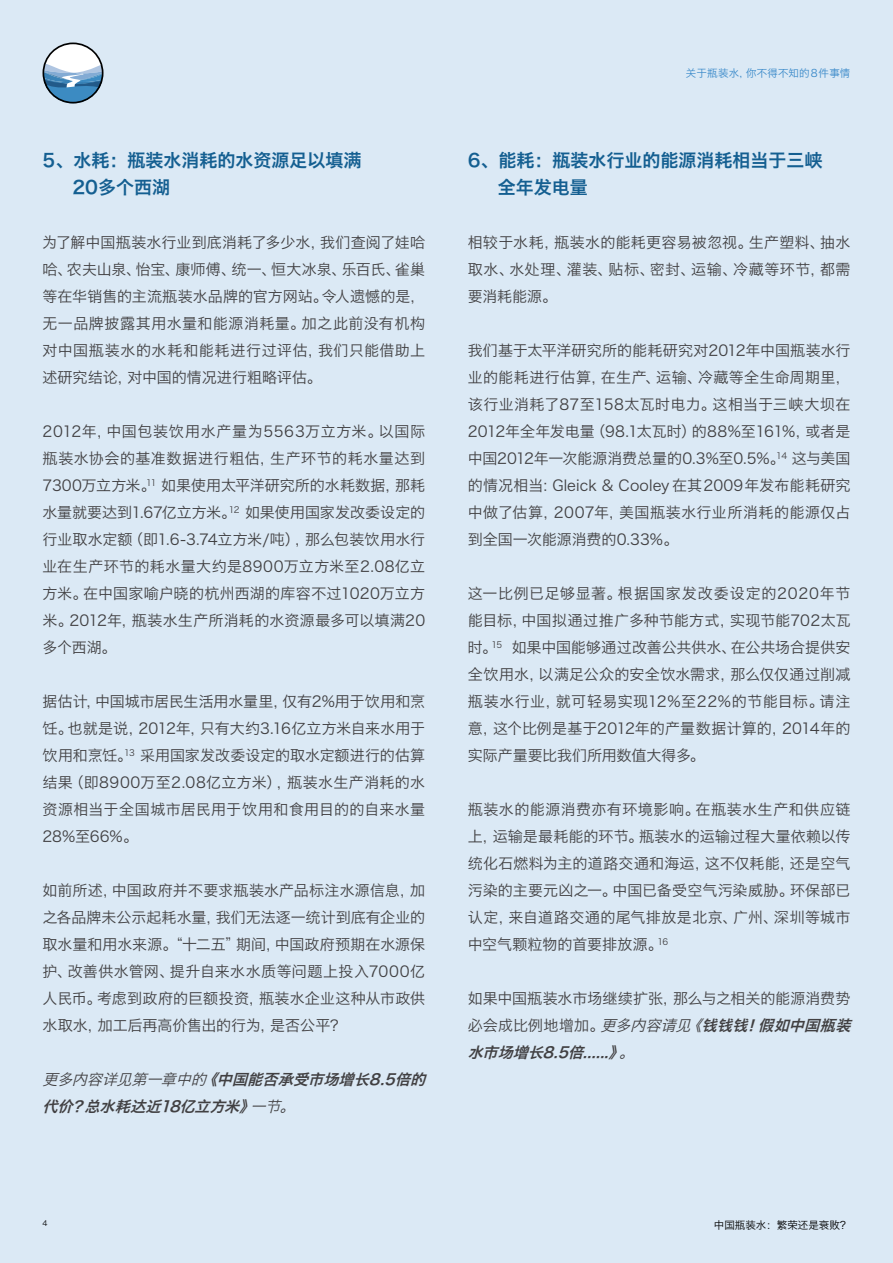
<style>
.page{position:relative;width:893px;height:1263px;background:#dbe9f5}
.page>*{position:absolute;margin:0;border:0;box-sizing:border-box;transform-origin:0 0}
.t1{font:18px/27px "Hiragino Sans GB W6";color:#145f91}
.t2{font:15px/27px "Hiragino Sans GB W3";letter-spacing:.01em;color:#414042;text-align:justify}
.t3{font:italic 15px/27px "Hiragino Sans GB W6";color:#414042}
.t4{font:10.5px "Hiragino Sans GB W3";letter-spacing:.015em;color:#3989c9}
.t5{font:10.5px "Hiragino Sans GB W3";color:#000}
.t6{font:7.5px "Hiragino Sans GB W3";color:#000}
.s1{font-family:"Hiragino Sans GB W3"}
.s2{font-family:"Hiragino Sans GB W3";font-style:normal}
</style>
<div class="page">
<svg style="left:43px;top:43px;width:61px;height:60px"></svg>
<p class="t1" style="left:72px;top:146px;width:290px;text-indent:-30px">5、水耗：瓶装水消耗的水资源足以填满<br>20多个西湖</p>
<p class="t2" style="left:43px;top:229px;width:384px">为了解中国瓶装水行业到底消耗了多少水，我们查阅了娃哈哈、农夫山泉、怡宝、康师傅、统一、恒大冰泉、乐百氏、雀巢等在华销售的主流瓶装水品牌的官方网站。令人遗憾的是，无一品牌披露其用水量和能源消耗量。加之此前没有机构对中国瓶装水的水耗和能耗进行过评估，我们只能借助上述研究结论，对中国的情况进行粗略评估。</p>
<p class="t2" style="left:43px;top:418px;width:384px">2012年，中国包装饮用水产量为5563万立方米。以国际瓶装水协会的基准数据进行粗估，生产环节的耗水量达到7300万立方米。<sup>11</sup> 如果使用太平洋研究所的水耗数据，那耗水量就要达到1.67亿立方米。<sup>12</sup> 如果使用国家发改委设定的行业取水定额（即1.6-3.74立方米/吨），那么包装饮用水行业在生产环节的耗水量大约是8900万立方米至2.08亿立方米。在中国家喻户晓的杭州西湖的库容不过1020万立方米。2012年，瓶装水生产所消耗的水资源最多可以填满20多个西湖。</p>
<p class="t2" style="left:43px;top:688px;width:384px">据估计，中国城市居民生活用水量里，仅有2%用于饮用和烹饪。也就是说，2012年，只有大约3.16亿立方米自来水用于饮用和烹饪。<sup>13</sup> 采用国家发改委设定的取水定额进行的估算结果（即8900万至2.08亿立方米），瓶装水生产消耗的水资源相当于全国城市居民用于饮用和食用目的的自来水量28%至66%。</p>
<p class="t2" style="left:43px;top:877px;width:384px">如前所述，中国政府并不要求瓶装水产品标注水源信息，加之各品牌未公示起耗水量，我们无法逐一统计到底有企业的取水量和用水来源。“十二五”期间，中国政府预期在水源保护、改善供水管网、提升自来水水质等问题上投入7000亿人民币。考虑到政府的巨额投资，瓶装水企业这种从市政供水取水，加工后再高价售出的行为，是否公平？</p>
<p class="t3" style="left:43px;top:1066px;width:389px"><span class="s1">更多内容详见第一章中的</span>《中国能否承受市场增长8.5倍的代价？总水耗达近18亿立方米》<span class="s1">一节。</span></p>
<p class="t4" style="left:686px;top:66px;width:166px">关于瓶装水，你不得不知的8件事情</p>
<p class="t1" style="left:498px;top:146px;width:326px;text-indent:-30px">6、能耗：瓶装水行业的能源消耗相当于三峡全年发电量</p>
<p class="t2" style="left:468px;top:229px;width:384px">相较于水耗，瓶装水的能耗更容易被忽视。生产塑料、抽水取水、水处理、灌装、贴标、密封、运输、冷藏等环节，都需要消耗能源。</p>
<p class="t2" style="left:468px;top:337px;width:384px">我们基于太平洋研究所的能耗研究对2012年中国瓶装水行业的能耗进行估算，在生产、运输、冷藏等全生命周期里，该行业消耗了87至158太瓦时电力。这相当于三峡大坝在2012年全年发电量（98.1太瓦时）的88%至161%，或者是中国2012年一次能源消费总量的0.3%至0.5%。<sup>14</sup> 这与美国的情况相当：Gleick &amp; Cooley在其2009年发布能耗研究中做了估算，2007年，美国瓶装水行业所消耗的能源仅占到全国一次能源消费的0.33%。</p>
<p class="t2" style="left:468px;top:580px;width:384px">这一比例已足够显著。根据国家发改委设定的2020年节能目标，中国拟通过推广多种节能方式，实现节能702太瓦时。<sup>15</sup> 如果中国能够通过改善公共供水、在公共场合提供安全饮用水，以满足公众的安全饮水需求，那么仅仅通过削减瓶装水行业，就可轻易实现12%至22%的节能目标。请注意，这个比例是基于2012年的产量数据计算的，2014年的实际产量要比我们所用数值大得多。</p>
<p class="t2" style="left:468px;top:796px;width:384px">瓶装水的能源消费亦有环境影响。在瓶装水生产和供应链上，运输是最耗能的环节。瓶装水的运输过程大量依赖以传统化石燃料为主的道路交通和海运，这不仅耗能，还是空气污染的主要元凶之一。中国已备受空气污染威胁。环保部已认定，来自道路交通的尾气排放是北京、广州、深圳等城市中空气颗粒物的首要排放源。<sup>16</sup></p>
<p class="t2" style="left:468px;top:985px;width:384px">如果中国瓶装水市场继续扩张，那么与之相关的能源消费势</p>
<p class="t3" style="left:468px;top:1012px;width:389px"><span class="s2">必会成比例地增加。</span><span class="s1">更多内容请见《</span>钱钱钱！假如中国瓶装水市场增长8.5倍......》<span class="s1">。</span></p>
<p class="t6" style="left:43px;top:1219px;width:6px">4</p>
<p class="t5" style="left:714px;top:1218px;width:138px">中国瓶装水：繁荣还是衰败？</p>
</div>
